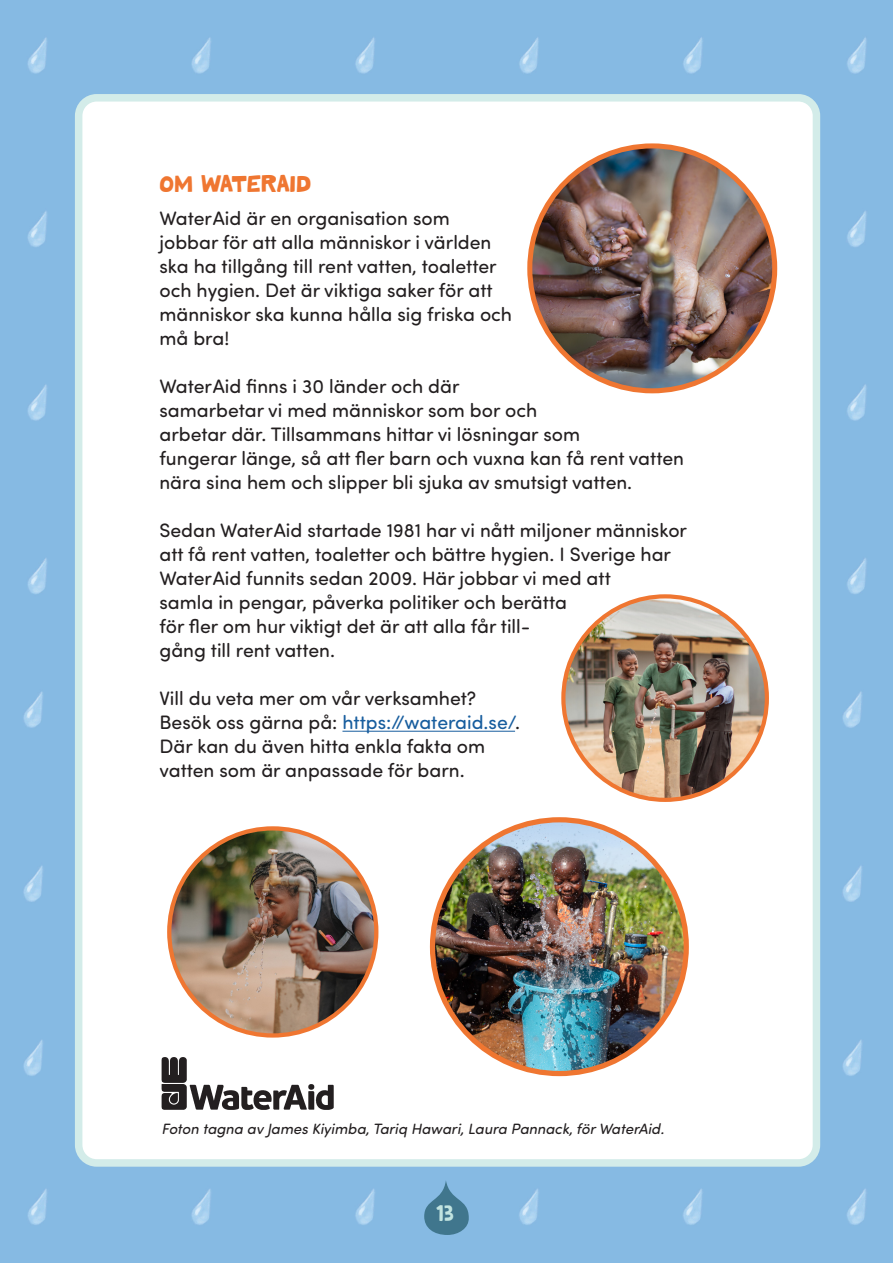
<style>
.page{position:relative;width:893px;height:1263px;background:#fff}
.page>*{position:absolute;margin:0;border:0;box-sizing:border-box;transform-origin:0 0}
.t1{font:24px "HF Bigcuat";color:#ef7631}
.t2{font:21px "HF Bigcuat";color:#c2e4e0}
.t3{font:19.5px/24px "Sofia Pro Soft";color:#231f20}
.t4{font:italic 15px "Sofia Pro Soft";color:#231f20}
.s1{color:#175d9e}
</style>
<div class="page">
<div style="left:0;top:23px;width:893px;height:647px;background:#86bae3"></div>
<div style="left:0;top:1120px;width:893px;height:143px;background:#86bae3"></div>
<div style="left:0;top:670px;width:893px;height:450px;background:#86bae3"></div>
<div style="left:79px;top:98px;width:737px;height:1065px;background:#fff;border-radius:18px"></div>
<div style="left:75px;top:94px;width:745px;height:1073px;border:8px solid #d3ece9;border-radius:18px"></div>
<hr style="left:342px;top:731px;width:173px;height:1px;background:#175d9e">
<svg style="left:424px;top:1180px;width:45px;height:55px;background:#5c91af"></svg>
<img style="left:530px;top:146px;width:245px;height:245px;border-radius:122px">
<img style="left:432px;top:820px;width:254px;height:253px;border-radius:127px">
<img style="left:563px;top:596px;width:204px;height:204px;border-radius:102px">
<img style="left:169px;top:828px;width:207px;height:207px;border-radius:104px">
<img style="left:162px;top:1057px;width:172px;height:53px">
<p class="t1" style="left:159px;top:161px;width:153px">OM WATERAID</p>
<p class="t3" style="left:159px;top:206px;width:354px">WaterAid är en organisation som jobbar för att alla människor i världen ska ha tillgång till rent vatten, toaletter och hygien. Det är viktiga saker för att människor ska kunna hålla sig friska och må bra!</p>
<p class="t3" style="left:159px;top:374px;width:526px">WaterAid finns i 30 länder och där<br>samarbetar vi med människor som bor och<br>arbetar där. Tillsammans hittar vi lösningar som<br>fungerar länge, så att fler barn och vuxna kan få rent vatten nära sina hem och slipper bli sjuka av smutsigt vatten.</p>
<p class="t3" style="left:159px;top:518px;width:529px">Sedan WaterAid startade 1981 har vi nått miljoner människor att få rent vatten, toaletter och bättre hygien. I Sverige har WaterAid funnits sedan 2009. Här jobbar vi med att<br>samla in pengar, påverka politiker och berätta<br>för fler om hur viktigt det är att alla får till-<br>gång till rent vatten.</p>
<p class="t3" style="left:159px;top:686px;width:362px">Vill du veta mer om vår verksamhet?<br>Besök oss gärna på: <span class="s1">https://wateraid.se/</span>.</p>
<p class="t3" style="left:159px;top:734px;width:327px">Där kan du även hitta enkla fakta om vatten som är anpassade för barn.</p>
<p class="t4" style="left:162px;top:1119px;width:504px">Foton tagna av James Kiyimba, Tariq Hawari, Laura Pannack, för WaterAid.</p>
<p class="t2" style="left:436px;top:1194px;width:20px">13</p>
</div>
